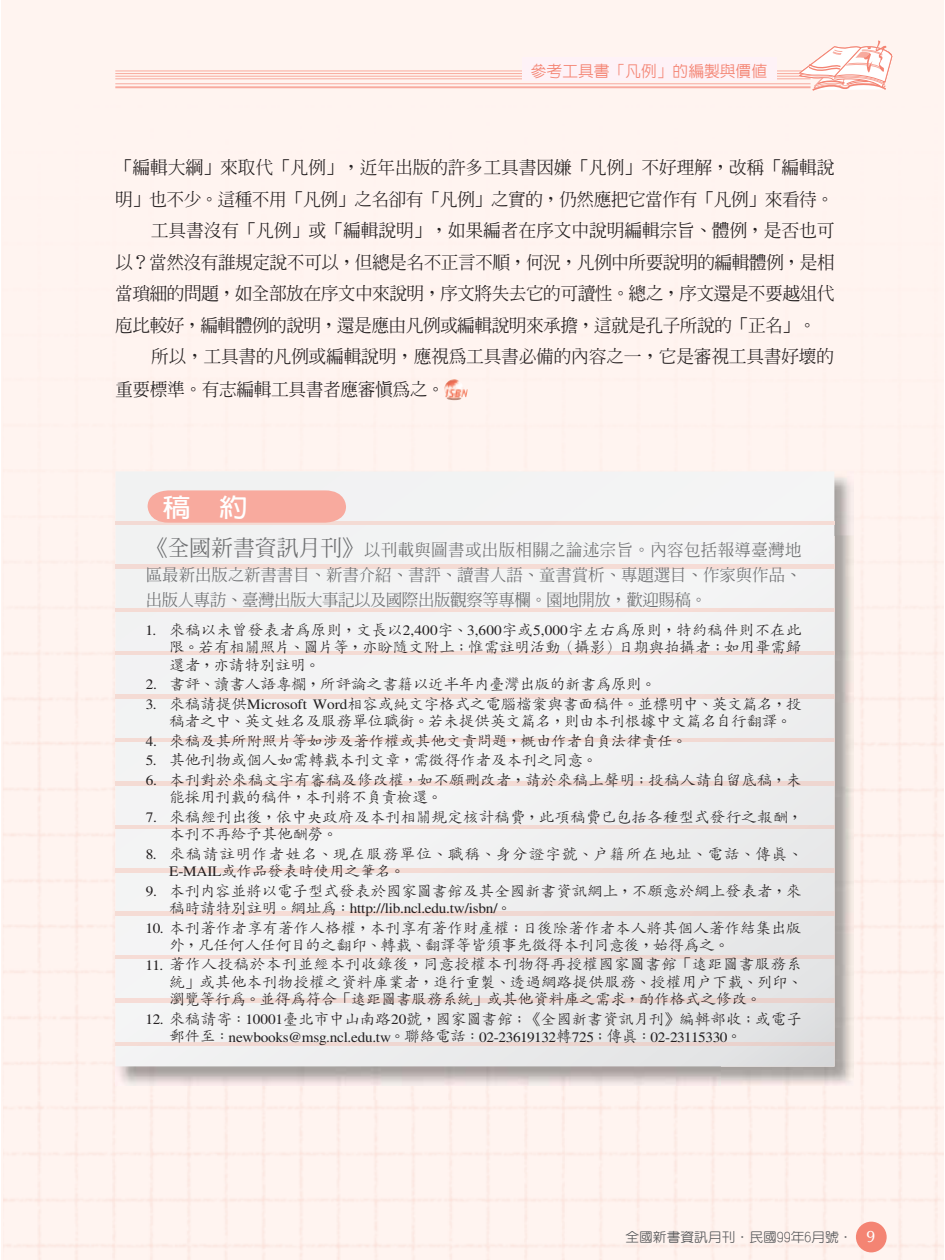
<style>
.page{position:relative;width:945px;height:1260px;background:#fff}
.page>*{position:absolute;margin:0;border:0;box-sizing:border-box;transform-origin:0 0}
.t1{font:25.55px "AR Hei B5 Bold E Ten B5 H";color:#fff;scale:1.11 1}
.t2{font:17.85px "AR Ming B5 Medium E Ten B5 H";letter-spacing:-.035em;color:#231f20}
.t3{font:17.85px "AR Ming B5 Medium E Ten B5 H";letter-spacing:-.01em;color:#231f20}
.t4{font:16.45px/25.4px "AR Ming B5 Medium E Ten B5 H";letter-spacing:-.03em;color:#6d6e70;text-align:justify}
.t5{font:15.75px "AR New Hei B5 Medium E Ten B5 H";color:#f48473}
.t6{font:15.22px/17.5px "AR Kai B5 HK Light E Ten B5 H";letter-spacing:-.035em;color:#231f20;scale:1.06 1}
.t7{font:15.22px/17.5px "AR Kai B5 HK Light E Ten B5 H";letter-spacing:.03em;color:#231f20;scale:1.06 1}
.t8{font:14.35px "Times";letter-spacing:-.015em;color:#231f20;scale:1.06 1}
.t9{font:13.12px "AR Yuan B5 Medium E Ten B5 H";color:#58595b;scale:1.05 1}
.s1{font-size:22.05px}
.s2{font-family:"Times";font-size:14.35px}
.s3{font-family:"AR Kai B5 HK Light E Ten B5 H";font-size:15.22px}
.s4{font-family:"CG Omega";font-size:16.62px;color:#fff}
</style>
<div class="page">
<div style="left:1px;top:0;width:943px;height:1260px;background:#fff4f0"></div>
<div style="left:856px;top:1222px;width:31px;height:30px;background:#f48473;border-radius:50%"></div>
<hr style="left:115px;top:71px;width:696px;height:1px;background:#f8aa9e">
<hr style="left:115px;top:73px;width:696px;height:1px;background:#f8aa9e">
<hr style="left:115px;top:76px;width:696px;height:1px;background:#f8aa9e">
<hr style="left:115px;top:79px;width:696px;height:1px;background:#f8aa9e">
<hr style="left:115px;top:83px;width:696px;height:1px;background:#f8aa9e">
<hr style="left:115px;top:86px;width:696px;height:2px;background:#f8aa9e">
<svg style="left:799px;top:40px;width:94px;height:51px"></svg>
<div style="left:522px;top:57px;width:254px;height:24px;background:#fef2f7"></div>
<img style="left:444px;top:379px;width:24px;height:21px">
<img style="left:720px;top:535px;width:134px;height:551px">
<svg style="left:115px;top:471px;width:720px;height:596px"></svg>
<hr style="left:115px;top:1042px;width:720px;height:4px;background:#eed6d0">
<hr style="left:115px;top:999px;width:720px;height:3px;background:#efd7d1">
<hr style="left:115px;top:955px;width:720px;height:4px;background:#f0d8d2">
<hr style="left:115px;top:912px;width:720px;height:3px;background:#f1d9d2">
<hr style="left:115px;top:869px;width:720px;height:3px;background:#f2d9d3">
<hr style="left:115px;top:825px;width:720px;height:4px;background:#f4dbd4">
<hr style="left:115px;top:782px;width:720px;height:3px;background:#f4dbd4">
<hr style="left:115px;top:738px;width:720px;height:4px;background:#f4dbd4">
<hr style="left:115px;top:695px;width:720px;height:3px;background:#f4dbd4">
<hr style="left:115px;top:651px;width:720px;height:4px;background:#f4dbd4">
<hr style="left:115px;top:608px;width:720px;height:4px;background:#f4dbd4">
<hr style="left:115px;top:565px;width:720px;height:3px;background:#f4dbd4">
<hr style="left:115px;top:521px;width:720px;height:4px;background:#f4dbd4">
<svg style="left:148px;top:490px;width:198px;height:33px;background:#f7aea2"></svg>
<p class="t5" style="left:531px;top:65px;width:238px">參考工具書「凡例」的編製與價值</p>
<p class="t3" style="left:115px;top:161px;width:721px">「編輯大綱」來取代「凡例」，近年出版的許多工具書因嫌「凡例」不好理解，改稱「編輯說</p>
<p class="t2" style="left:115px;top:193px;width:720px">明」也不少。這種不用「凡例」之名卻有「凡例」之實的，仍然應把它當作有「凡例」來看待。</p>
<p class="t3" style="left:151px;top:224px;width:685px">工具書沒有「凡例」或「編輯說明」，如果編者在序文中說明編輯宗旨、體例，是否也可</p>
<p class="t2" style="left:115px;top:256px;width:721px">以？當然沒有誰規定說不可以，但總是名不正言不順，何況，凡例中所要說明的編輯體例，是相</p>
<p class="t2" style="left:115px;top:287px;width:721px">當瑣細的問題，如全部放在序文中來說明，序文將失去它的可讀性。總之，序文還是不要越俎代</p>
<p class="t2" style="left:115px;top:319px;width:702px">庖比較好，編輯體例的說明，還是應由凡例或編輯說明來承擔，這就是孔子所說的「正名」。</p>
<p class="t2" style="left:151px;top:350px;width:685px">所以，工具書的凡例或編輯說明，應視為工具書必備的內容之一，它是審視工具書好壞的</p>
<p class="t2" style="left:115px;top:382px;width:331px">重要標準。有志編輯工具書者應審慎為之。</p>
<h1 class="t1" style="left:162px;top:498px;width:78px">稿　約</h1>
<p class="t4" style="left:146px;top:539px;width:657px"><span class="s1">《全國新書資訊月刊》</span>以刊載與圖書或出版相關之論述宗旨。內容包括報導臺灣地區最新出版之新書書目、新書介紹、書評、讀書人語、童書賞析、專題選目、作家與作品、出版人專訪、臺灣出版大事記以及國際出版觀察等專欄。園地開放，歡迎賜稿。</p>
<p class="t6" style="left:169px;top:623px;width:599px;text-align:justify;text-indent:-23px"><span class="s2">1.</span> 來稿以未曾發表者為原則，文長以<span class="s2">2,400</span>字、<span class="s2">3,600</span>字或<span class="s2">5,000</span>字左右為原則，特約稿件則不在此限。若有相關照片、圖片等，亦盼隨文附上；惟需註明活動（攝影）日期與拍攝者；如用畢需歸還者，亦請特別註明。</p>
<p class="t6" style="left:146px;top:678px;width:483px"><span class="s2">2.</span> 書評、讀書人語專欄，所評論之書籍以近半年內臺灣出版的新書為原則。</p>
<p class="t6" style="left:169px;top:697px;width:598px;text-indent:-23px"><span class="s2">3.</span> 來稿請提供<span class="s2">Microsoft Word</span>相容或純文字格式之電腦檔案與書面稿件。並標明中、英文篇名，投稿者之中、英文姓名及服務單位職銜。若未提供英文篇名，則由本刊根據中文篇名自行翻譯。</p>
<p class="t6" style="left:146px;top:734px;width:513px"><span class="s2">4.</span> 來稿及其所附照片等如涉及著作權或其他文責問題，概由作者自負法律責任。</p>
<p class="t6" style="left:146px;top:754px;width:428px"><span class="s2">5.</span> 其他刊物或個人如需轉載本刊文章，需徵得作者及本刊之同意。</p>
<p class="t6" style="left:169px;top:773px;width:599px;text-indent:-23px"><span class="s2">6.</span> 本刊對於來稿文字有審稿及修改權，如不願刪改者，請於來稿上聲明；投稿人請自留底稿，未能採用刊載的稿件，本刊將不負責檢還。</p>
<p class="t6" style="left:169px;top:810px;width:600px;text-indent:-23px"><span class="s2">7.</span> 來稿經刊出後，依中央政府及本刊相關規定核計稿費，此項稿費已包括各種型式發行之報酬，本刊不再給予其他酬勞。</p>
<p class="t7" style="left:169px;top:847px;width:599px;text-indent:-24px"><span class="s2">8.</span> 來稿請註明作者姓名、現在服務單位、職稱、身分證字號、戶籍所在地址、電話、傳真、<br><span class="s2">E-MAIL</span>或作品發表時使用之筆名。</p>
<p class="t6" style="left:146px;top:884px;width:620px"><span class="s2">9.</span> 本刊內容並將以電子型式發表於國家圖書館及其全國新書資訊網上，不願意於網上發表者，來</p>
<p class="t8" style="left:169px;top:903px;width:325px"><span class="s3">稿時請特別註明。網址為：</span>http://lib.ncl.edu.tw/isbn/<span class="s3">。</span></p>
<p class="t6" style="left:169px;top:921px;width:599px;text-indent:-23px"><span class="s2">10.</span> 本刊著作者享有著作人格權，本刊享有著作財產權；日後除著作者本人將其個人著作結集出版外，凡任何人任何目的之翻印、轉載、翻譯等皆須事先徵得本刊同意後，始得為之。</p>
<p class="t6" style="left:169px;top:958px;width:600px;text-align:justify;text-indent:-23px"><span class="s2">11.</span> 著作人投稿於本刊並經本刊收錄後，同意授權本刊物得再授權國家圖書館「遠距圖書服務系統」或其他本刊物授權之資料庫業者，進行重製、透過網路提供服務、授權用戶下載、列印、瀏覽等行為。並得為符合「遠距圖書服務系統」或其他資料庫之需求，酌作格式之修改。</p>
<p class="t6" style="left:146px;top:1012px;width:621px"><span class="s2">12.</span> 來稿請寄：<span class="s2">10001</span>臺北市中山南路<span class="s2">20</span>號，國家圖書館；《全國新書資訊月刊》編輯部收；或電子</p>
<p class="t8" style="left:169px;top:1032px;width:542px"><span class="s3">郵件至：</span>newbooks@msg.ncl.edu.tw<span class="s3">。聯絡電話：</span>02-23619132<span class="s3">轉</span>725<span class="s3">；傳真：</span>02-23115330<span class="s3">。</span></p>
<p class="t9" style="left:625px;top:1232px;width:240px">全國新書資訊月刊．民國99年6月號． <span class="s4">9</span></p>
</div>
